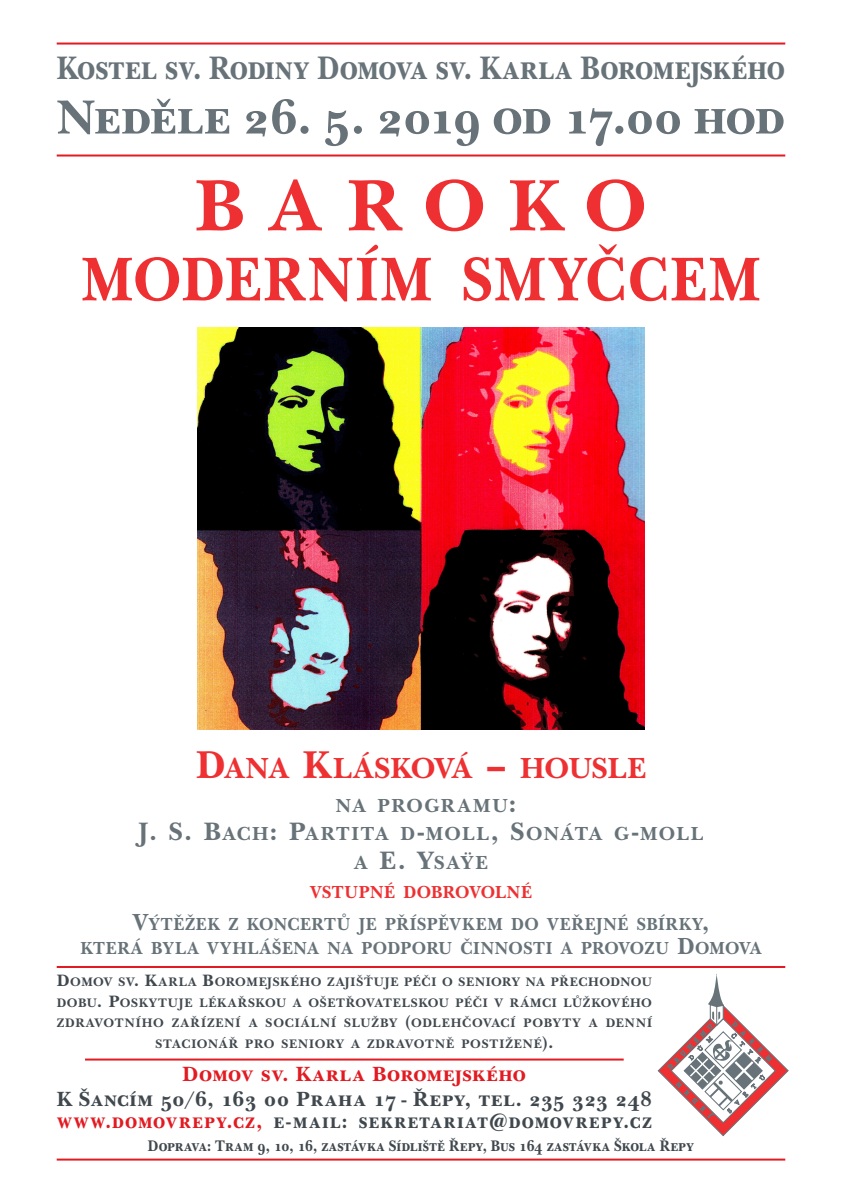
<style>
.page{position:relative;width:842px;height:1191px;background:#fff}
.page>*{position:absolute;margin:0;border:0;box-sizing:border-box;transform-origin:0 0}
.t1{font:700 75px "New Baskervil Itc TOT";color:#ee3032}
.t2{font:700 63.8px "New Baskervil Itc TOT";letter-spacing:.04em;color:#ee3032;scale:.9 1}
.t3{font:50px "New Baskerville CE Bold SC";letter-spacing:-.03em;color:#677379}
.t4{font:34px "New Baskerville CE Bold SC";letter-spacing:-.015em;color:#677379;scale:.88 1}
.t5{font:700 30px "New Baskervil Itc TOT";letter-spacing:-.005em;color:#ee3032}
.t6{font:21.5px "New Baskerville CE Bold SC";letter-spacing:.035em;color:#40484e;scale:.93 1}
.t7{font:21.5px "New Baskerville CE Bold SC";letter-spacing:.015em;color:#40484e}
.t8{font:21.5px "New Baskerville CE Bold SC";letter-spacing:.01em;color:#e21a21}
.t9{font:700 19.5px "New Baskervil Itc TOT";letter-spacing:.065em;color:#677379}
.Normální{font:700 18px "New Baskervil Itc TOT";letter-spacing:.035em;color:#677379;scale:.95 1}
.TEXT{font:700 18px "New Baskervil Itc TOT";letter-spacing:.015em;color:#ee3032;scale:.95 1}
.t10{font:16px "New Baskerville CE Bold SC";letter-spacing:-.01em;color:#40484e;scale:.9 1}
.t11{font:700 12.8px "New Baskervil Itc TOT";letter-spacing:.055em;color:#40484e}
.t12{font:700 12.8px "New Baskervil Itc TOT";letter-spacing:.075em;color:#40484e}
.s1{font-size:40px}
.s2{font-size:26px}
.s3{font-size:24px}
.s4{font-size:17px}
.s5{color:#e21a21}
</style>
<div class="page">
<svg style="left:657px;top:974px;width:132px;height:162px"></svg>
<img style="left:197px;top:327px;width:448px;height:402px">
<hr style="left:85px;top:1058px;width:539px;height:2px;background:#e21a21">
<hr style="left:57px;top:1158px;width:728px;height:2px;background:#e21a21">
<hr style="left:57px;top:966px;width:728px;height:2px;background:#e21a21">
<hr style="left:57px;top:154px;width:728px;height:2px;background:#e21a21">
<hr style="left:57px;top:43px;width:728px;height:2px;background:#e21a21">
<p class="t4" style="left:57px;top:51px;width:829px">Kostel sv. Rodiny Domova sv. Karla Boromejského</p>
<p class="t3" style="left:57px;top:91px;width:730px">Nedûle 26. 5. 2019 od 17.00 hod</p>
<p class="t1" style="left:195px;top:162px;width:454px">BAROKO</p>
<p class="t2" style="left:82px;top:242px;width:756px">MODERNÍM SMYČCEM</p>
<p class="t5" style="left:196px;top:750px;width:451px"><span class="s1">D</span>ANA <span class="s1">K</span>LÁSKOVÁ <span class="s1">–</span> HOUSLE</p>
<p class="t9" style="left:336px;top:793px;width:182px">NA PROGRAMU<span class="s2">:</span></p>
<p class="t9" style="left:139px;top:822px;width:566px"><span class="s2">J. S. B</span>ACH<span class="s2">: P</span>ARTITA D<span class="s2">-</span>MOLL<span class="s2">, S</span>ONÁTA G<span class="s2">-</span>MOLL</p>
<p class="t9" style="left:354px;top:850px;width:135px">A <span class="s2">E. Y</span>SAŸE</p>
<p class="TEXT" style="left:310px;top:881px;width:235px">VSTUPNÉ DOBROVOLNÉ</p>
<p class="Normální" style="left:133px;top:913px;width:608px"><span class="s3">V</span>ÝTĚŽEK Z KONCERTŮ JE PŘÍSPĚVKEM DO VEŘEJNÉ SBÍRKY<span class="s3">,</span></p>
<p class="Normální" style="left:80px;top:937px;width:718px">KTERÁ BYLA VYHLÁŠENA NA PODPORU ČINNOSTI A PROVOZU <span class="s3">D</span>OMOVA</p>
<p class="t11" style="left:57px;top:974px;width:597px"><span class="s4">D</span>OMOV SV<span class="s4">. K</span>ARLA <span class="s4">B</span>OROMEJSKÉHO ZAJIŠŤUJE PÉČI O SENIORY NA PŘECHODNOU</p>
<p class="t11" style="left:57px;top:995px;width:597px">DOBU<span class="s4">. P</span>OSKYTUJE LÉKAŘSKOU A OŠETŘOVATELSKOU PÉČI V RÁMCI LŮŽKOVÉHO</p>
<p class="t12" style="left:57px;top:1015px;width:597px">ZDRAVOTNÍHO ZAŘÍZENÍ A SOCIÁLNÍ SLUŽBY <span class="s4">(</span>ODLEHČOVACÍ POBYTY A DENNÍ</p>
<p class="t11" style="left:155px;top:1036px;width:399px">STACIONÁŘ PRO SENIORY A ZDRAVOTNĚ POSTIŽENÉ<span class="s4">).</span></p>
<p class="t8" style="left:183px;top:1062px;width:345px">Domov sv. Karla Boromejského</p>
<p class="t7" style="left:57px;top:1087px;width:597px">K ·ancím 50/6, 163 00 Praha 17 - ¤epy, tel. 235 323 248</p>
<p class="t6" style="left:57px;top:1109px;width:642px"><span class="s5">www.domovrepy.cz,</span> e-mail: sekretariat@domovrepy.cz</p>
<p class="t10" style="left:148px;top:1137px;width:608px">Doprava: Tram 9, 10, 16, zastávka Sídli‰tû ¤epy, Bus 164 zastávka ·kola ¤epy</p>
</div>
